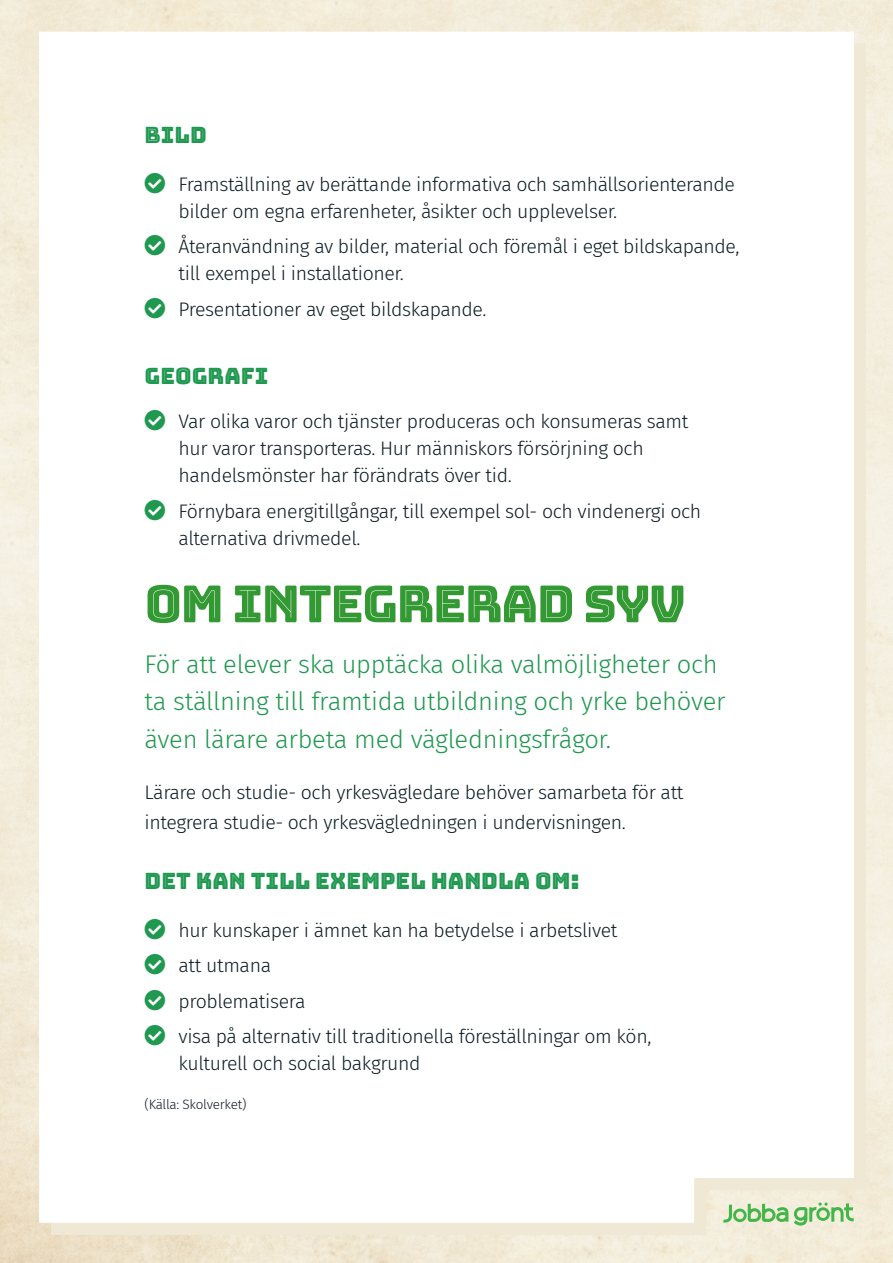
<style>
.page{position:relative;width:893px;height:1263px;background:#f3eedf}
.page>*{position:absolute;margin:0;border:0;box-sizing:border-box;transform-origin:0 0}
.Headline_2{font:51px "Bungee Inline";letter-spacing:-.03em;color:#393}
.Highlight{font:300 25.5px/37.5px "Fira Sans";letter-spacing:-.01em;color:#1f9850}
.Subheading_3{font:22.5px "Bungee Inline";color:#1f9850}
.Body{font:300 19.5px/27px "Fira Sans";letter-spacing:-.02em;color:#0d1c22}
.Body-2{font:300 13.5px "Fira Sans";letter-spacing:-.02em;color:#0d1c22}
</style>
<div class="page">
<div style="left:51px;top:44px;width:815px;height:1191px;background:#efe8d4"></div>
<div style="left:39px;top:32px;width:815px;height:1191px;background:#fff"></div>
<svg style="left:794px;top:1202px;width:60px;height:23px"></svg>
<svg style="left:723px;top:1204px;width:65px;height:18px"></svg>
<svg style="left:145px;top:173px;width:20px;height:20px"></svg>
<svg style="left:145px;top:235px;width:20px;height:21px"></svg>
<svg style="left:145px;top:298px;width:20px;height:20px"></svg>
<svg style="left:145px;top:410px;width:20px;height:20px"></svg>
<svg style="left:145px;top:500px;width:20px;height:20px"></svg>
<svg style="left:145px;top:919px;width:20px;height:20px"></svg>
<svg style="left:145px;top:954px;width:20px;height:21px"></svg>
<svg style="left:145px;top:990px;width:20px;height:20px"></svg>
<svg style="left:145px;top:1025px;width:20px;height:21px"></svg>
<p class="Subheading_3" style="left:145px;top:122px;width:64px">BILD</p>
<p class="Body" style="left:179px;top:171px;width:558px">Framställning av berättande informativa och samhällsorienterande bilder om egna erfarenheter, åsikter och upplevelser.</p>
<p class="Body" style="left:179px;top:233px;width:562px">Återanvändning av bilder, material och föremål i eget bildskapande, till exempel i installationer.</p>
<p class="Body" style="left:179px;top:296px;width:309px">Presentationer av eget bildskapande.</p>
<p class="Subheading_3" style="left:145px;top:363px;width:125px">GEOGRAFI</p>
<p class="Body" style="left:179px;top:408px;width:511px">Var olika varor och tjänster produceras och konsumeras samt hur varor transporteras. Hur människors försörjning och handelsmönster har förändrats över tid.</p>
<p class="Body" style="left:179px;top:497px;width:524px">Förnybara energitillgångar, till exempel sol- och vindenergi och alternativa drivmedel.</p>
<p class="Headline_2" style="left:145px;top:575px;width:543px">OM INTEGRERAD SYV</p>
<p class="Highlight" style="left:145px;top:645px;width:583px">För att elever ska upptäcka olika valmöjligheter och ta ställning till framtida utbildning och yrke behöver även lärare arbeta med vägledningsfrågor.</p>
<p class="Body" style="left:145px;top:777px;width:540px;line-height:30px">Lärare och studie- och yrkesvägledare behöver samarbeta för att integrera studie- och yrkesvägledningen i undervisningen.</p>
<p class="Subheading_3" style="left:145px;top:868px;width:436px">DET KAN TILL EXEMPEL HANDLA OM:</p>
<p class="Body" style="left:179px;top:916px;width:441px">hur kunskaper i ämnet kan ha betydelse i arbetslivet</p>
<p class="Body" style="left:179px;top:952px;width:94px">att utmana</p>
<p class="Body" style="left:179px;top:987px;width:128px">problematisera</p>
<p class="Body" style="left:179px;top:1023px;width:474px">visa på alternativ till traditionella föreställningar om kön, kulturell och social bakgrund</p>
<p class="Body-2" style="left:145px;top:1094px;width:103px">(Källa: Skolverket)</p>
</div>
